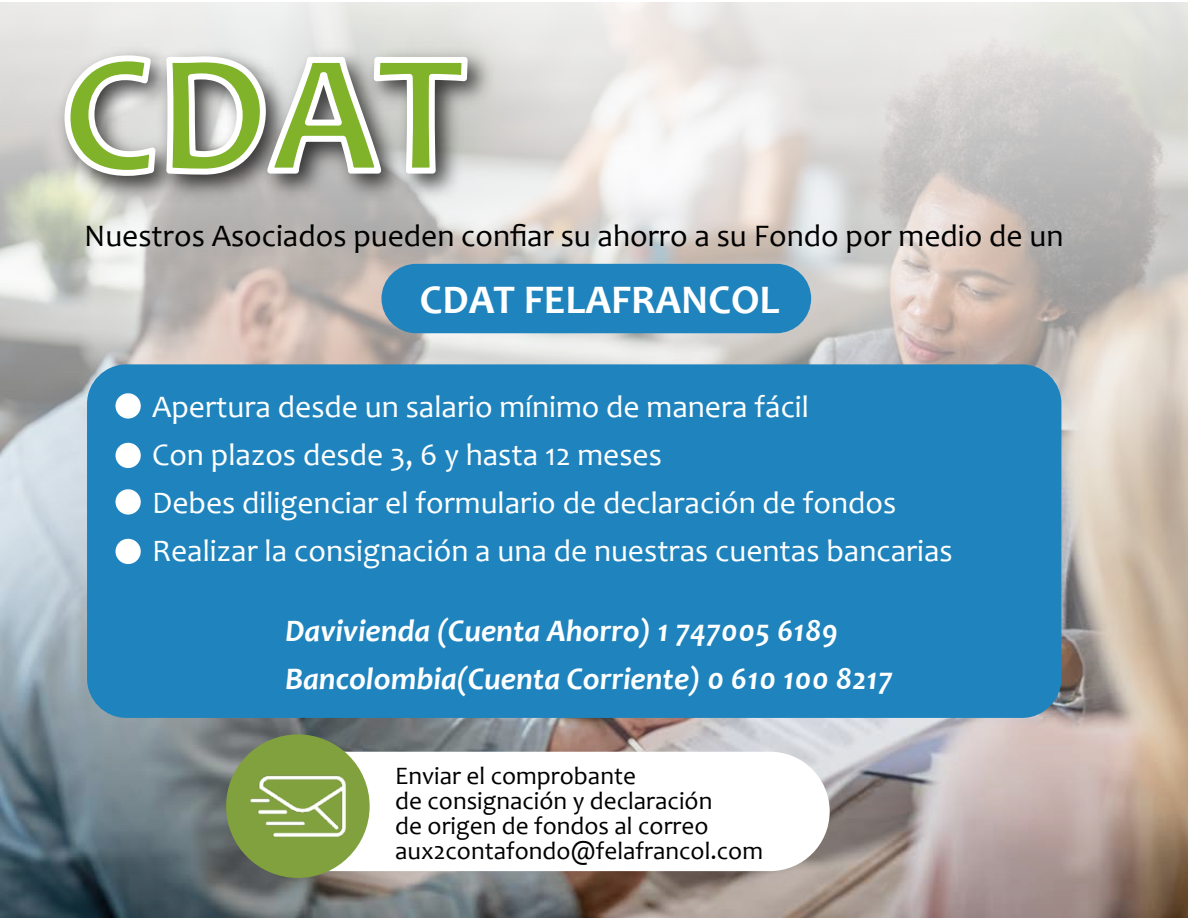
<style>
.page{position:relative;width:1188px;height:918px;background:#fff}
.page>*{position:absolute;margin:0;border:0;box-sizing:border-box;transform-origin:0 0}
.t1{font:700 174.15px "Candara";color:#80b22a}
.t2{font:700 40.95px "Candara";color:#fff}
.t3{font:31.5px/48px "Candara";color:#fff}
.t4{font:italic 700 31.5px/48px "Candara";color:#fff}
.t5{font:31.5px "Candara";color:#000}
.t6{font:25.2px/25.2px "Candara";color:#000}
</style>
<div class="page">
<img style="left:0;top:2px;width:1188px;height:916px">
<img style="left:41px;top:8px;width:463px;height:248px">
<svg style="left:62px;top:52px;width:409px;height:127px"></svg>
<div style="left:381px;top:264px;width:430px;height:69px;background:#1f84bd;border-radius:35px"></div>
<div style="left:87px;top:364px;width:974px;height:354px;background:#1f84bd;border-radius:39px"></div>
<div style="left:115px;top:393px;width:26px;height:26px;background:#fff;border-radius:50%"></div>
<div style="left:115px;top:443px;width:26px;height:25px;background:#fff;border-radius:50%"></div>
<div style="left:115px;top:489px;width:26px;height:26px;background:#fff;border-radius:50%"></div>
<div style="left:115px;top:539px;width:26px;height:25px;background:#fff;border-radius:50%"></div>
<div style="left:258px;top:752px;width:572px;height:119px;background:#fff;border-radius:60px"></div>
<div style="left:226px;top:734px;width:144px;height:144px;background:#80a13d;border-radius:50%"></div>
<img style="left:237px;top:746px;width:121px;height:121px">
<h1 class="t1" style="left:61px;top:5px;width:407px">CDAT</h1>
<p class="t5" style="left:84px;top:216px;width:981px">Nuestros Asociados pueden confiar su ahorro a su Fondo por medio de un</p>
<h2 class="t2" style="left:420px;top:274px;width:361px">CDAT FELAFRANCOL</h2>
<p class="t3" style="left:152px;top:383px;width:802px">Apertura desde un salario mínimo de manera fácil<br>Con plazos desde 3, 6 y hasta 12 meses<br>Debes diligenciar el formulario de declaración de fondos Realizar la consignación a una de nuestras cuentas bancarias</p>
<p class="t4" style="left:285px;top:606px;width:609px">Davivienda (Cuenta Ahorro) 1 747005 6189<br>Bancolombia(Cuenta Corriente) 0 610 100 8217</p>
<p class="t6" style="left:395px;top:763px;width:369px">Enviar el comprobante<br>de consignación y declaración<br>de origen de fondos al correo aux2contafondo@felafrancol.com</p>
</div>
